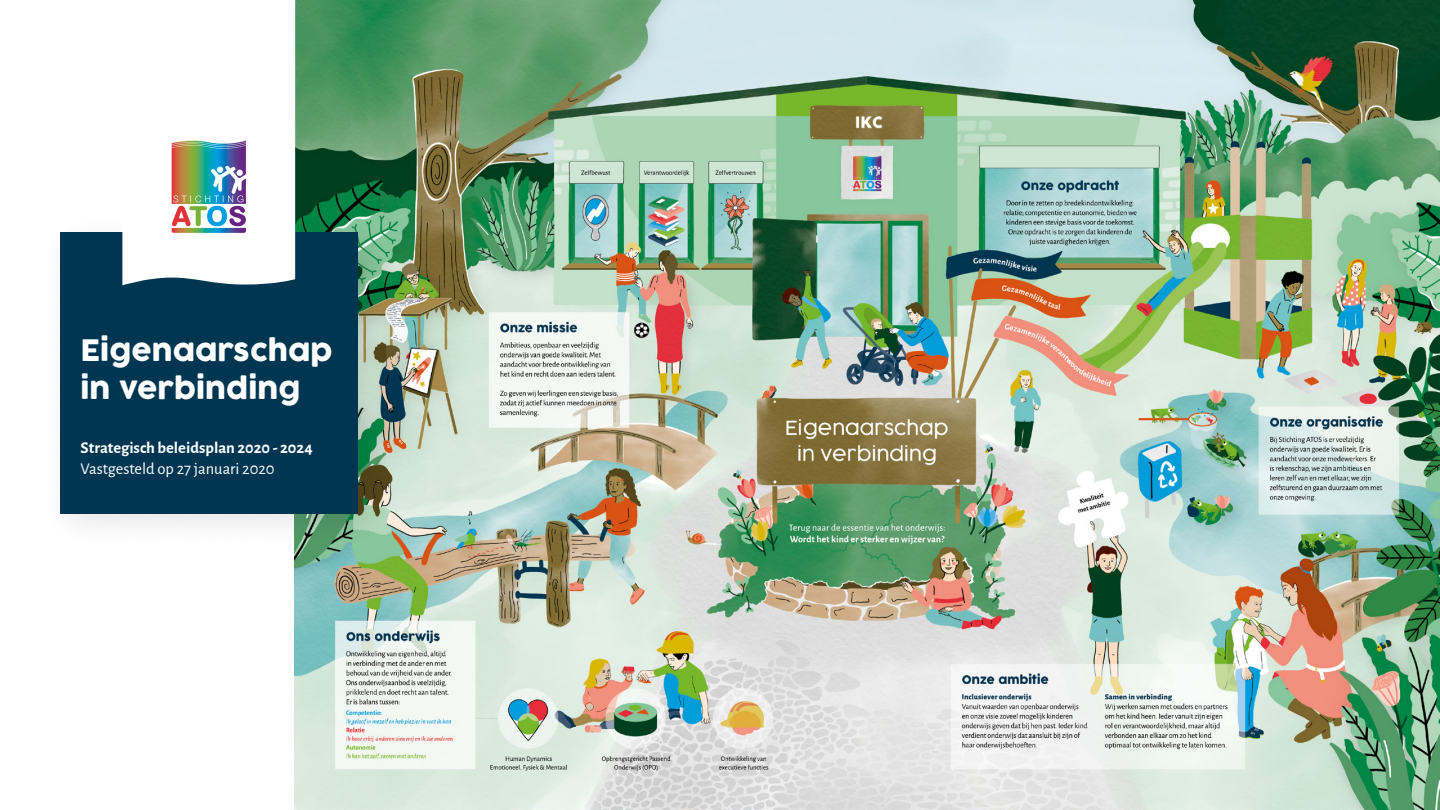
<style>
.page{position:relative;width:1440px;height:810px;background:#fff}
.page>*{position:absolute;margin:0;border:0;box-sizing:border-box;transform-origin:0 0}
.t1{font:28.88px/37.2px "Cocogoose";color:#fff}
.t2{font:700 16.5px "Alegreya Sans";color:#fff}
.t3{font:16.5px "Alegreya Sans";color:#fff}
</style>
<div class="page">
<img style="left:295px;top:0;width:1145px;height:810px">
<div style="left:40px;top:213px;width:355px;height:338px;background:#000;opacity:.1"></div>
<div style="left:60px;top:233px;width:298px;height:281px;background:#003651"></div>
<div style="left:122px;top:143px;width:173px;height:142px;background:#fff"></div>
<img style="left:172px;top:140px;width:74px;height:93px">
<h1 class="t1" style="left:81px;top:333px;width:253px">Eigenaarschap in verbinding</h1>
<p class="t2" style="left:81px;top:436px;width:234px">Strategisch beleidsplan 2020 - 2024</p>
<p class="t3" style="left:81px;top:457px;width:196px">Vastgesteld op 27 januari 2020</p>
</div>
